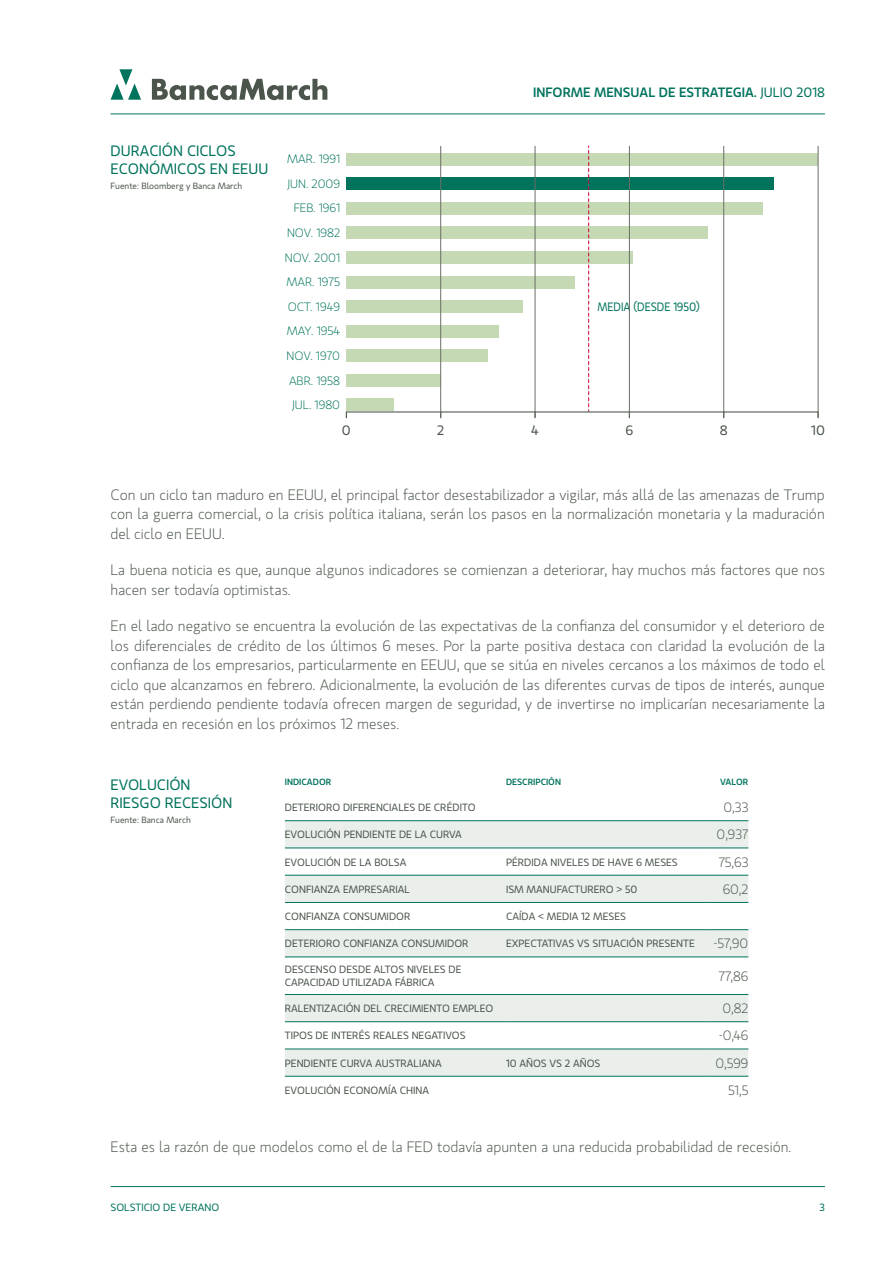
<style>
.page{position:relative;width:893px;height:1263px;background:#fff}
.page>*{position:absolute;margin:0;border:0;box-sizing:border-box;transform-origin:0 0}
.t1{font:300 15px/19.5px "Gloriola";color:#4b554b;text-align:justify}
.t2{font:15px/18px "Gloriola";color:#00735d;text-align:center}
.t3{font:13.65px "Gloriola";color:#4b554b}
.t4{font:300 13.5px "Gloriola";color:#4b554b}
.t5{font:500 13.5px "Gloriola";color:#00735d}
.t6{font:300 12.15px/24.6px "Gloriola";color:#00735d;text-align:center}
.t7{font:12.15px "Gloriola";color:#00735d;scale:.91 1}
.t8{font:10.5px "Gloriola";color:#4b554b}
.t9{font:10.5px "Gloriola";color:#00735d}
.t10{font:10.5px "Gloriola";letter-spacing:.16em;color:#4b554b}
.t11{font:9px "Gloriola";color:#4b554b}
.t12{font:500 9px "Gloriola";color:#00735d}
.s1{font-weight:400}
</style>
<div class="page">
<svg style="left:152px;top:79px;width:175px;height:21px"></svg>
<svg style="left:111px;top:69px;width:30px;height:31px"></svg>
<hr style="left:111px;top:114px;width:714px;height:1px;background:#00735d">
<hr style="left:111px;top:1186px;width:714px;height:1px;background:#00735d">
<div style="left:346px;top:153px;width:472px;height:12px;background:#c5d9b5"></div>
<div style="left:346px;top:398px;width:47px;height:13px;background:#c5d9b5"></div>
<div style="left:346px;top:374px;width:95px;height:13px;background:#c5d9b5"></div>
<div style="left:346px;top:349px;width:142px;height:13px;background:#c5d9b5"></div>
<div style="left:346px;top:325px;width:153px;height:13px;background:#c5d9b5"></div>
<div style="left:346px;top:300px;width:177px;height:13px;background:#c5d9b5"></div>
<div style="left:346px;top:276px;width:229px;height:12px;background:#c5d9b5"></div>
<div style="left:346px;top:251px;width:287px;height:13px;background:#c5d9b5"></div>
<div style="left:346px;top:226px;width:362px;height:13px;background:#c5d9b5"></div>
<div style="left:346px;top:202px;width:417px;height:13px;background:#c5d9b5"></div>
<div style="left:346px;top:177px;width:428px;height:13px;background:#00735d"></div>
<svg style="left:588px;top:146px;width:1px;height:265px"></svg>
<hr style="left:347px;top:411px;width:471px;height:1px;background:#4b554b">
<hr style="left:440px;top:146px;width:1px;height:271px;background:#6b6f66">
<hr style="left:535px;top:146px;width:1px;height:271px;background:#6b6f66">
<hr style="left:629px;top:146px;width:1px;height:271px;background:#6b6f66">
<hr style="left:723px;top:146px;width:1px;height:271px;background:#6b6f66">
<hr style="left:818px;top:146px;width:1px;height:271px;background:#6b6f66">
<svg style="left:285px;top:821px;width:463px;height:255px;fill:#eaefec"></svg>
<hr style="left:285px;top:820px;width:221px;height:1px;background:#00735d">
<hr style="left:506px;top:820px;width:204px;height:1px;background:#00735d">
<hr style="left:710px;top:820px;width:38px;height:1px;background:#00735d">
<hr style="left:285px;top:848px;width:221px;height:1px;background:#00735d">
<hr style="left:506px;top:848px;width:204px;height:1px;background:#00735d">
<hr style="left:710px;top:848px;width:38px;height:1px;background:#00735d">
<hr style="left:285px;top:875px;width:221px;height:1px;background:#00735d">
<hr style="left:506px;top:875px;width:204px;height:1px;background:#00735d">
<hr style="left:710px;top:875px;width:38px;height:1px;background:#00735d">
<hr style="left:285px;top:902px;width:221px;height:1px;background:#00735d">
<hr style="left:506px;top:902px;width:204px;height:1px;background:#00735d">
<hr style="left:710px;top:902px;width:38px;height:1px;background:#00735d">
<hr style="left:285px;top:929px;width:221px;height:1px;background:#00735d">
<hr style="left:506px;top:929px;width:204px;height:1px;background:#00735d">
<hr style="left:710px;top:929px;width:38px;height:1px;background:#00735d">
<hr style="left:285px;top:957px;width:221px;height:1px;background:#00735d">
<hr style="left:506px;top:957px;width:204px;height:1px;background:#00735d">
<hr style="left:710px;top:957px;width:38px;height:1px;background:#00735d">
<hr style="left:285px;top:994px;width:221px;height:1px;background:#00735d">
<hr style="left:506px;top:994px;width:204px;height:1px;background:#00735d">
<hr style="left:710px;top:994px;width:38px;height:1px;background:#00735d">
<hr style="left:285px;top:1021px;width:221px;height:1px;background:#00735d">
<hr style="left:506px;top:1021px;width:204px;height:1px;background:#00735d">
<hr style="left:710px;top:1021px;width:38px;height:1px;background:#00735d">
<hr style="left:285px;top:1049px;width:221px;height:1px;background:#00735d">
<hr style="left:506px;top:1049px;width:204px;height:1px;background:#00735d">
<hr style="left:710px;top:1049px;width:38px;height:1px;background:#00735d">
<hr style="left:285px;top:1076px;width:221px;height:1px;background:#00735d">
<hr style="left:506px;top:1076px;width:204px;height:1px;background:#00735d">
<hr style="left:710px;top:1076px;width:38px;height:1px;background:#00735d">
<p class="t2" style="left:111px;top:142px;width:159px">CIÓN CICLOS<br>ECONÓMICOS EN EEUU</p>
<p class="t11" style="left:111px;top:181px;width:133px">FUENTE: BLOOMBERG Y BANCA MARCH</p>
<p class="t2" style="left:111px;top:142px;width:21px">DURA</p>
<p class="t6" style="left:287px;top:147px;width:54px">MAR. 1991</p>
<p class="t6" style="left:285px;top:172px;width:57px;text-align:right">JUN. 2009<br>FEB. 1961<br>NOV. 1982<br>NOV. 2001</p>
<p class="t6" style="left:286px;top:270px;width:55px">MAR. 1975<br>OCT. 1949<br>MAY. 1954<br>NOV. 1970<br>ABR. 1958<br>JUL. 1980</p>
<p class="t5" style="left:533px;top:84px;width:293px">INFORME MENSUAL DE ESTRATEGIA. <span class="s1">JULIO 2018</span></p>
<p class="t7" style="left:597px;top:299px;width:114px">MEDIA (DESDE 1950)</p>
<p class="t3" style="left:342px;top:422px;width:10px">0</p>
<p class="t3" style="left:437px;top:422px;width:9px">2</p>
<p class="t3" style="left:531px;top:422px;width:9px">4</p>
<p class="t3" style="left:625px;top:422px;width:9px">6</p>
<p class="t3" style="left:720px;top:422px;width:9px">8</p>
<p class="t3" style="left:811px;top:422px;width:15px">10</p>
<p class="t1" style="left:111px;top:485px;width:716px">Con un ciclo tan maduro en EEUU, el principal factor desestabilizador a vigilar, más allá de las amenazas de Trump con la guerra comercial, o la crisis política italiana, serán los pasos en la normalización monetaria y la maduración del ciclo en EEUU.</p>
<p class="t1" style="left:111px;top:560px;width:716px">La buena noticia es que, aunque algunos indicadores se comienzan a deteriorar, hay muchos más factores que nos hacen ser todavía optimistas.</p>
<p class="t1" style="left:111px;top:616px;width:716px">En el lado negativo se encuentra la evolución de las expectativas de la confianza del consumidor y el deterioro de los diferenciales de crédito de los últimos 6 meses. Por la parte positiva destaca con claridad la evolución de la confianza de los empresarios, particularmente en EEUU, que se sitúa en niveles cercanos a los máximos de todo el ciclo que alcanzamos en febrero. Adicionalmente, la evolución de las diferentes curvas de tipos de interés, aunque están perdiendo pendiente todavía ofrecen margen de seguridad, y de invertirse no implicarían necesariamente la entrada en recesión en los próximos 12 meses.</p>
<p class="t2" style="left:111px;top:776px;width:123px;text-align:left">EVOLUCIÓN<br>RIESGO RECESIÓN</p>
<p class="t11" style="left:111px;top:814px;width:82px">FUENTE: BANCA MARCH</p>
<p class="t12" style="left:285px;top:776px;width:48px">INDICADOR</p>
<p class="t12" style="left:506px;top:776px;width:56px">DESCRIPCIÓN</p>
<p class="t12" style="left:720px;top:776px;width:23px">VALOR</p>
<p class="t8" style="left:285px;top:801px;width:26px">DETERIORO</p>
<p class="t8" style="left:343px;top:801px;width:7px">DIFEREN</p>
<p class="t8" style="left:383px;top:801px;width:13px">CIALE</p>
<p class="t8" style="left:410px;top:801px;width:66px">S DE CRÉDITO</p>
<p class="t4" style="left:723px;top:799px;width:26px">0,33</p>
<p class="t8" style="left:285px;top:828px;width:14px">EVOLU</p>
<p class="t8" style="left:317px;top:828px;width:39px">CIÓN PENDIEN</p>
<p class="t8" style="left:385px;top:828px;width:53px">TEDE LA CURVA</p>
<p class="t4" style="left:717px;top:827px;width:33px">0,937</p>
<p class="t8" style="left:285px;top:856px;width:14px">EVOLU</p>
<p class="t8" style="left:317px;top:856px;width:89px">CIÓN DE LA BOLSA</p>
<p class="t8" style="left:506px;top:856px;width:19px">PÉRDIDA</p>
<p class="t8" style="left:550px;top:856px;width:7px">NIVELE</p>
<p class="t8" style="left:583px;top:856px;width:39px">S DE HAVE</p>
<p class="t8" style="left:636px;top:856px;width:43px">6 MESES</p>
<p class="t4" style="left:719px;top:854px;width:31px">75,63</p>
<p class="t8" style="left:285px;top:883px;width:7px">CONFIAN</p>
<p class="t8" style="left:328px;top:883px;width:30px">ZA EMPRE</p>
<p class="t8" style="left:377px;top:883px;width:13px">SARIAL</p>
<p class="t8" style="left:506px;top:883px;width:38px">ISM MANUFA</p>
<p class="t8" style="left:568px;top:883px;width:20px">CTURERO</p>
<p class="t8" style="left:616px;top:883px;width:22px">&gt; 50</p>
<p class="t4" style="left:723px;top:881px;width:27px">60,2</p>
<p class="t8" style="left:285px;top:910px;width:7px">CONFIAN</p>
<p class="t8" style="left:328px;top:910px;width:24px">ZA CON</p>
<p class="t8" style="left:364px;top:910px;width:14px">SUMIDOR</p>
<p class="t8" style="left:506px;top:910px;width:57px">CAÍDA &lt; MEDIA</p>
<p class="t8" style="left:581px;top:910px;width:46px">12 MESES</p>
<p class="t8" style="left:285px;top:937px;width:26px">DETERIORO</p>
<p class="t8" style="left:343px;top:937px;width:7px">CONFIAN</p>
<p class="t8" style="left:386px;top:937px;width:24px">ZA CON</p>
<p class="t8" style="left:422px;top:937px;width:14px">SUMIDOR</p>
<p class="t8" style="left:506px;top:937px;width:189px">EXPECTATIVAS VS SITUACIÓN PRESENTE</p>
<p class="t4" style="left:714px;top:936px;width:36px">-57,90</p>
<p class="t8" style="left:285px;top:963px;width:129px">DESCENSO DESDE ALTOS NIVELE</p>
<p class="t8" style="left:440px;top:963px;width:16px">S DE</p>
<p class="t8" style="left:285px;top:976px;width:38px">CAPACIDAD</p>
<p class="t8" style="left:343px;top:976px;width:37px">UTILI ZADA</p>
<p class="t8" style="left:395px;top:976px;width:39px">FÁBRI CA</p>
<p class="t4" style="left:719px;top:968px;width:31px">77,86</p>
<p class="t8" style="left:285px;top:1002px;width:14px">RALEN</p>
<p class="t8" style="left:316px;top:1002px;width:55px">TIZACIÓN DEL</p>
<p class="t8" style="left:384px;top:1002px;width:31px">CRECIMIEN</p>
<p class="t8" style="left:436px;top:1002px;width:24px">TO EMPLEO</p>
<p class="t4" style="left:722px;top:1001px;width:27px">0,82</p>
<p class="t8" style="left:285px;top:1029px;width:7px">TIPO</p>
<p class="t8" style="left:307px;top:1029px;width:73px">S DE INTERÉS REALE</p>
<p class="t8" style="left:403px;top:1029px;width:17px">S NEGA</p>
<p class="t8" style="left:437px;top:1029px;width:30px">TIVOS</p>
<p class="t4" style="left:719px;top:1028px;width:31px">-0,46</p>
<p class="t8" style="left:285px;top:1057px;width:13px">PENDIEN</p>
<p class="t8" style="left:326px;top:1057px;width:22px">TE CURVA</p>
<p class="t8" style="left:375px;top:1057px;width:33px">AUSTRALIANA</p>
<p class="t10" style="left:506px;top:1057px;width:96px">10 AÑOS VS 2 AÑOS</p>
<p class="t4" style="left:715px;top:1055px;width:34px">0,599</p>
<p class="t8" style="left:285px;top:1084px;width:14px">EVOLU</p>
<p class="t8" style="left:317px;top:1084px;width:48px">CIÓN ECONOM</p>
<p class="t8" style="left:388px;top:1084px;width:32px">ÍA CHINA</p>
<p class="t4" style="left:728px;top:1082px;width:22px">51,5</p>
<p class="t1" style="left:111px;top:1138px;width:682px">Esta es la razón de que modelos como el de la FED todavía apunten a una reducida probabilidad de recesión.</p>
<p class="t9" style="left:111px;top:1201px;width:13px">SOLS</p>
<p class="t9" style="left:136px;top:1201px;width:84px">TICIO DE VERANO</p>
<p class="t9" style="left:819px;top:1201px;width:7px">3</p>
</div>
